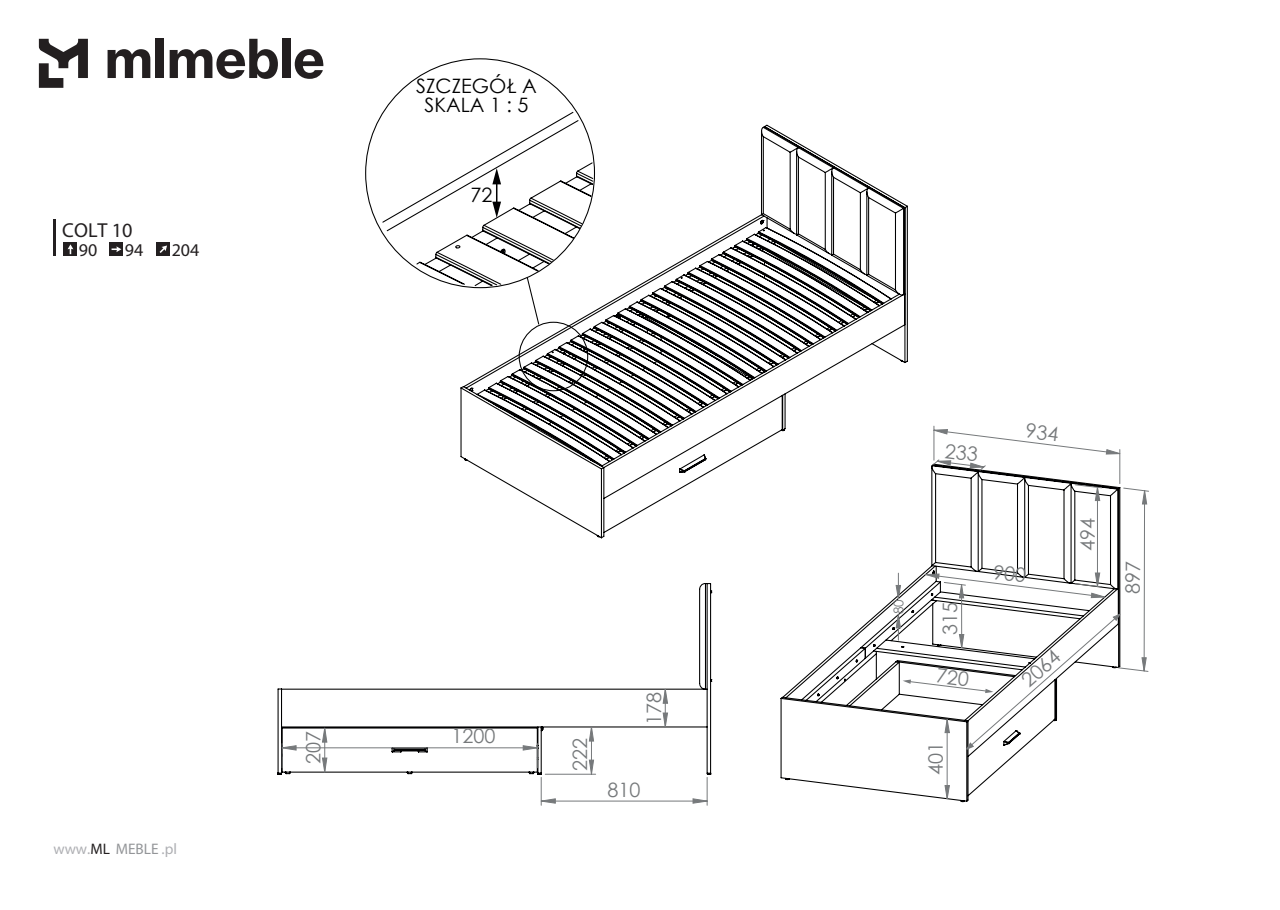
<style>
.page{position:relative;width:1280px;height:910px;background:#fff}
.page>*{position:absolute;margin:0;border:0;box-sizing:border-box;transform-origin:0 0}
.t1{font:20.25px "Myriad Pro";color:#231f20}
.t2{font:19.8px "Century Gothic";color:#76797b}
.t3{font:19.8px/19.2px "Century Gothic";color:#000001;text-align:center}
.t4{font:18px "Myriad Pro";color:#231f20}
.t5{font:15.3px "Myriad Pro";color:#aeafb3}
.t6{font:13.5px "Century Gothic";color:#76797b}
.s1{color:#231f20}
.s2{color:#939598}
</style>
<div class="page">
<div style="left:64px;top:242px;width:13px;height:14px;background:#231f20"></div>
<svg style="left:68px;top:244px;width:5px;height:10px"></svg>
<div style="left:110px;top:242px;width:13px;height:14px;background:#231f20"></div>
<div style="left:156px;top:242px;width:14px;height:14px;background:#231f20"></div>
<hr style="left:53px;top:220px;width:3px;height:36px;background:#231f20">
<svg style="left:112px;top:246px;width:9px;height:6px"></svg>
<svg style="left:160px;top:245px;width:7px;height:8px"></svg>
<svg style="left:39px;top:39px;width:49px;height:49px"></svg>
<svg style="left:108px;top:49px;width:42px;height:29px"></svg>
<div style="left:156px;top:39px;width:8px;height:39px;background:#231f20"></div>
<svg style="left:170px;top:39px;width:108px;height:40px"></svg>
<div style="left:282px;top:39px;width:8px;height:39px;background:#231f20"></div>
<svg style="left:295px;top:49px;width:28px;height:30px"></svg>
<svg style="left:277px;top:583px;width:435px;height:192px"></svg>
<svg style="left:281px;top:688px;width:427px;height:117px"></svg>
<svg style="left:780px;top:597px;width:189px;height:206px"></svg>
<svg style="left:945px;top:750px;width:76px;height:49px"></svg>
<svg style="left:460px;top:124px;width:448px;height:415px"></svg>
<div style="left:519px;top:322px;width:69px;height:69px;border:1px solid #000001;border-radius:50%"></div>
<svg style="left:381px;top:111px;width:213px;height:214px"></svg>
<svg style="left:895px;top:423px;width:254px;height:327px"></svg>
<p class="t1" style="left:62px;top:218px;width:72px">COLT 10</p>
<p class="t4" style="left:79px;top:239px;width:20px">90</p>
<p class="t4" style="left:125px;top:239px;width:20px">94</p>
<p class="t4" style="left:172px;top:239px;width:29px">204</p>
<p class="t3" style="left:416px;top:76px;width:122px">SZCZEGÓŁ A<br>SKALA 1 : 5</p>
<p class="t3" style="left:470px;top:185px;width:23px">72</p>
<p class="t5" style="left:53px;top:839px;width:125px">www.<span class="s1">ML</span> <span class="s2">MEBLE</span> .pl</p>
<p class="t2" style="left:299px;top:764px;width:34px;rotate:-90deg">207</p>
<p class="t2" style="left:451px;top:722px;width:45px">1200</p>
<p class="t2" style="left:566px;top:771px;width:34px;rotate:-90deg">222</p>
<p class="t2" style="left:640px;top:725px;width:34px;rotate:-90deg">178</p>
<p class="t2" style="left:607px;top:776px;width:34px">810</p>
<p class="t6" style="left:889px;top:614px;width:16px;rotate:-90deg">80</p>
<p class="t2" style="left:936px;top:635px;width:35px;rotate:-90deg">513</p>
<p class="t2" style="left:922px;top:775px;width:34px;rotate:-90deg">401</p>
<p class="t2" style="left:1074px;top:551px;width:34px;rotate:-90deg">494</p>
<p class="t2" style="left:1015px;top:672px;width:45px;rotate:-41deg">2064</p>
<p class="t2" style="left:1119px;top:594px;width:35px;rotate:-90deg">798</p>
</div>
